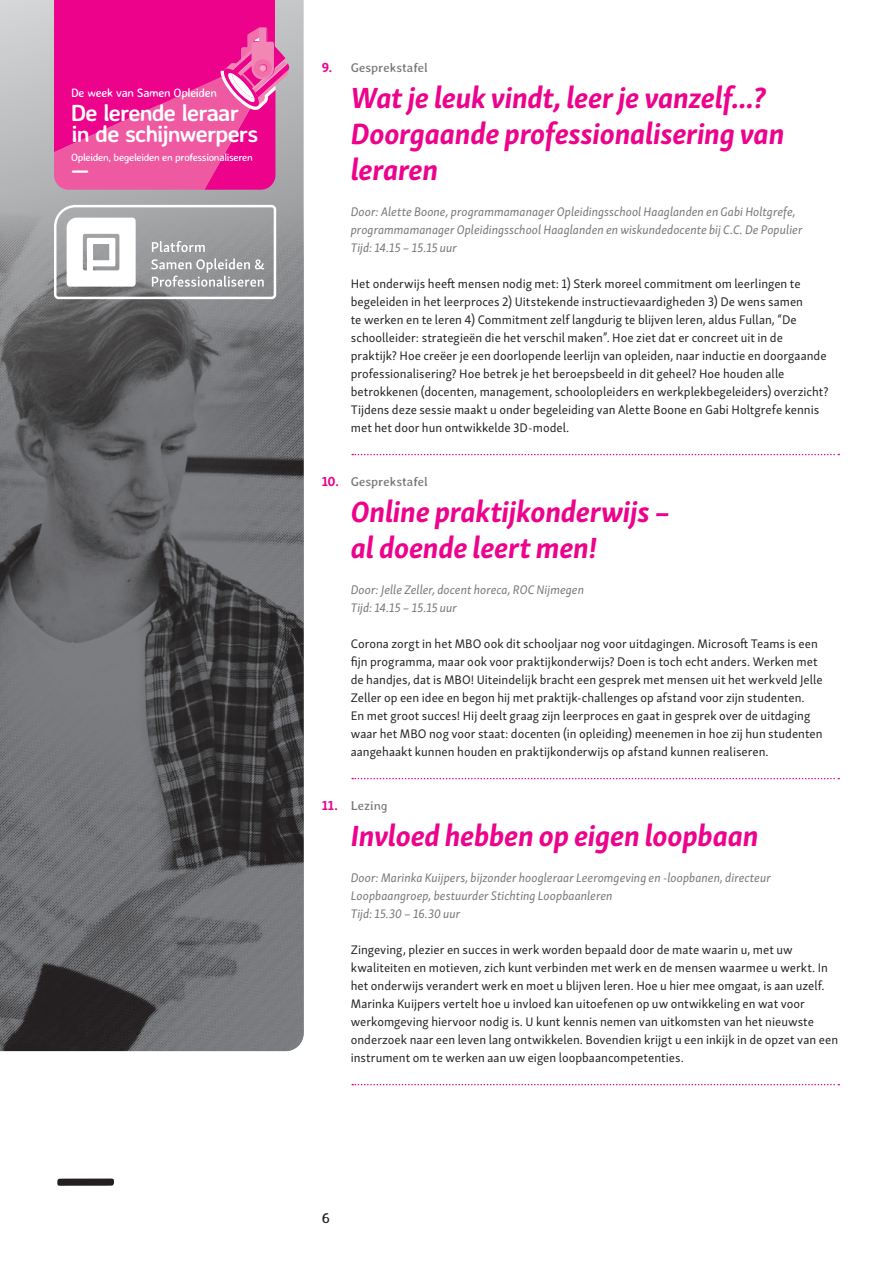
<style>
.page{position:relative;width:893px;height:1263px;background:#fff}
.page>*{position:absolute;margin:0;border:0;box-sizing:border-box;transform-origin:0 0}
.hfst_titel{font:700 78.75px "Averia Libre";color:#231f20}
.par{font:italic 700 30px/36px "Skolar Sans Latn";letter-spacing:-.01em;color:#ed028c}
.t1{font:700 23.25px/21.1px "Averia Sans Libre";letter-spacing:-.04em;color:#fff}
.t2{font:15px "Averia Libre";color:#231f20}
.par-2{font:12.75px/18px "Skolar Sans Latn";color:#231f20}
.par-3{font:italic 12.75px/18px "Skolar Sans Latn";color:#76787b}
.par-4{font:12.75px "Averia Libre";letter-spacing:-.005em;color:#76787b}
.t3{font:12.15px "Averia Sans Libre";letter-spacing:-.035em;color:#fff}
.t4{font:10.5px "Averia Sans Libre";letter-spacing:-.035em;color:#fff}
.s1{font-family:"Skolar Sans Latn";font-weight:700;font-size:13.5px;color:#ed028c}
</style>
<div class="page">
<svg style="left:0;top:0;width:304px;height:198px;background:#bdbebf"></svg>
<img style="left:0;top:198px;width:304px;height:853px">
<svg style="left:54px;top:205px;width:222px;height:94px"></svg>
<svg style="left:352px;top:454px;width:487px;height:1px"></svg>
<svg style="left:352px;top:778px;width:487px;height:1px"></svg>
<svg style="left:352px;top:1084px;width:487px;height:1px"></svg>
<div style="left:54px;top:0;width:221px;height:105px;background:#ed028c"></div>
<svg style="left:54px;top:28px;width:236px;height:162px"></svg>
<div style="left:259px;top:28px;width:7px;height:28px;background:#f287b6"></div>
<p class="t3" style="left:71px;top:86px;width:148px">De week van Samen Opleiden</p>
<p class="t1" style="left:71px;top:101px;width:189px">De lerende leraar in de schijnwerpers</p>
<p class="t4" style="left:71px;top:151px;width:183px">Opleiden, begeleiden en professionaliseren</p>
<p class="t1" style="left:71px;top:158px;width:20px">—</p>
<p class="hfst_titel" style="left:54px;top:1130px;width:65px">—</p>
<p class="par-4" style="left:322px;top:60px;width:108px"><span class="s1">9.</span> Gesprekstafel</p>
<p class="par" style="left:351px;top:77px;width:435px">Wat je leuk vindt, leer je vanzelf...?<br>Doorgaande professionalisering van leraren</p>
<p class="par-3" style="left:351px;top:202px;width:453px">Door: Alette Boone, programmamanager Opleidingsschool Haaglanden en Gabi Holtgrefe, programmamanager Opleidingsschool Haaglanden en wiskundedocente bij C.C. De Populier<br>Tijd: 14.15 – 15.15 uur</p>
<p class="par-2" style="left:351px;top:274px;width:479px">Het onderwijs heeft mensen nodig met: 1) Sterk moreel commitment om leerlingen te begeleiden in het leerproces 2) Uitstekende instructievaardigheden 3) De wens samen<br>te werken en te leren 4) Commitment zelf langdurig te blijven leren, aldus Fullan, “De schoolleider: strategieën die het verschil maken”. Hoe ziet dat er concreet uit in de praktijk? Hoe creëer je een doorlopende leerlijn van opleiden, naar inductie en doorgaande professionalisering? Hoe betrek je het beroepsbeeld in dit geheel? Hoe houden alle betrokkenen (docenten, management, schoolopleiders en werkplekbegeleiders) overzicht?<br>Tijdens deze sessie maakt u onder begeleiding van Alette Boone en Gabi Holtgrefe kennis met het door hun ontwikkelde 3D-model.</p>
<p class="par-4" style="left:322px;top:474px;width:108px"><span class="s1">10.</span> Gesprekstafel</p>
<p class="par" style="left:351px;top:491px;width:321px">Online praktijkonderwijs – al doende leert men!</p>
<p class="par-3" style="left:351px;top:580px;width:235px">Door: Jelle Zeller, docent horeca, ROC Nijmegen<br>Tijd: 14.15 – 15.15 uur</p>
<p class="par-2" style="left:351px;top:634px;width:473px">Corona zorgt in het MBO ook dit schooljaar nog voor uitdagingen. Microsoft Teams is een fijn programma, maar ook voor praktijkonderwijs? Doen is toch echt anders. Werken met de handjes, dat is MBO! Uiteindelijk bracht een gesprek met mensen uit het werkveld Jelle Zeller op een idee en begon hij met praktijk-challenges op afstand voor zijn studenten.<br>En met groot succes! Hij deelt graag zijn leerproces en gaat in gesprek over de uitdaging waar het MBO nog voor staat: docenten (in opleiding) meenemen in hoe zij hun studenten aangehaakt kunnen houden en praktijkonderwijs op afstand kunnen realiseren.</p>
<p class="par-4" style="left:322px;top:798px;width:68px"><span class="s1">11.</span> Lezing</p>
<p class="par" style="left:351px;top:815px;width:409px">Invloed hebben op eigen loopbaan</p>
<p class="par-3" style="left:351px;top:868px;width:422px">Door: Marinka Kuijpers, bijzonder hoogleraar Leeromgeving en -loopbanen, directeur<br>Loopbaangroep, bestuurder Stichting Loopbaanleren<br>Tijd: 15.30 – 16.30 uur</p>
<p class="par-2" style="left:351px;top:940px;width:489px">Zingeving, plezier en succes in werk worden bepaald door de mate waarin u, met uw kwaliteiten en motieven, zich kunt verbinden met werk en de mensen waarmee u werkt. In het onderwijs verandert werk en moet u blijven leren. Hoe u hier mee omgaat, is aan uzelf.<br>Marinka Kuijpers vertelt hoe u invloed kan uitoefenen op uw ontwikkeling en wat voor werkomgeving hiervoor nodig is. U kunt kennis nemen van uitkomsten van het nieuwste onderzoek naar een leven lang ontwikkelen. Bovendien krijgt u een inkijk in de opzet van een instrument om te werken aan uw eigen loopbaancompetenties.</p>
<p class="t2" style="left:322px;top:1209px;width:10px">6</p>
</div>
